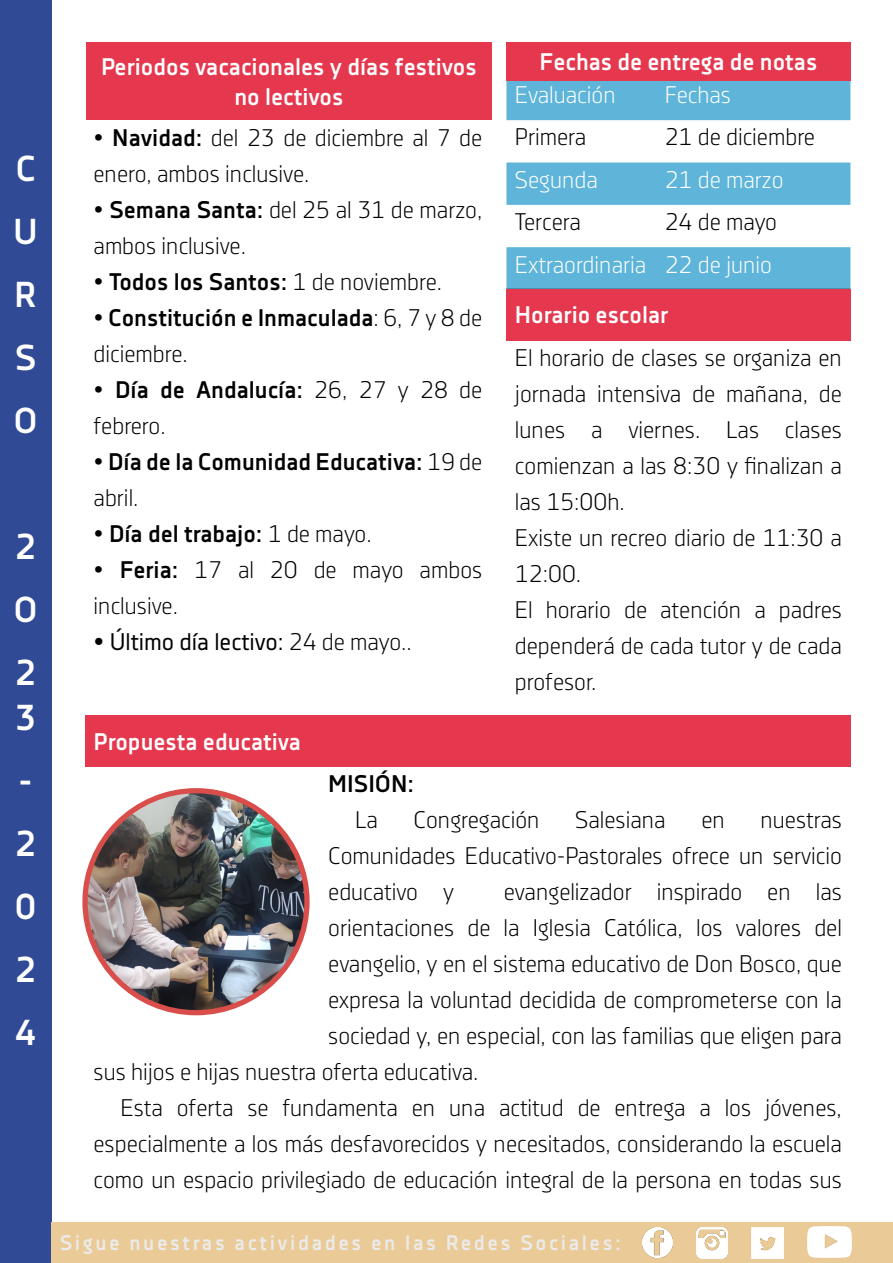
<style>
.page{position:relative;width:893px;height:1263px;background:#fff}
.page>*{position:absolute;margin:0;border:0;box-sizing:border-box;transform-origin:0 0}
.t1{font:700 36px/63px "Decima Nova Pro";color:#fff;text-align:justify}
.t2{font:24px/36px "Decima Nova Pro Lt";color:#000}
.t3{font:700 24px "Decima Nova Pro";color:#000}
.t4{font:700 24px "Decima Nova Pro";color:#fff}
.t5{font:24px "Decima Nova Pro Lt";color:#fff}
.t6{font:24px "Decima Nova Pro";color:#000}
.t7{font:700 21px "Decima Nova Pro";letter-spacing:.12em;color:#ebebeb}
.s1{font-family:"Decima Nova Pro";font-weight:700}
.s2{font-family:"Decima Nova Pro Lt";font-weight:400}
.s3{font-family:"Decima Nova Pro Lt"}
</style>
<div class="page">
<div style="left:0;top:0;width:51px;height:1263px;background:#304a95"></div>
<div style="left:51px;top:1223px;width:842px;height:40px;background:#eaca96"></div>
<img style="left:642px;top:1227px;width:30px;height:30px">
<img style="left:696px;top:1227px;width:32px;height:31px">
<img style="left:752px;top:1227px;width:31px;height:31px">
<img style="left:807px;top:1226px;width:45px;height:31px">
<div style="left:85px;top:716px;width:765px;height:51px;background:#e5384e"></div>
<img style="left:85px;top:791px;width:222px;height:222px;border-radius:50%">
<div style="left:82px;top:788px;width:228px;height:227px;border:5px solid #d94d4a;border-radius:50%"></div>
<svg style="left:506px;top:81px;width:344px;height:208px;fill:#5eb5d9"></svg>
<div style="left:506px;top:43px;width:344px;height:38px;background:#e5384e"></div>
<div style="left:86px;top:43px;width:406px;height:77px;background:#e5384e"></div>
<div style="left:506px;top:289px;width:344px;height:52px;background:#e5384e"></div>
<h1 class="t1" style="left:13px;top:140px;width:26px">C U R S O</h1>
<h1 class="t1" style="left:14px;top:518px;width:26px">2<br>O 2</h1>
<h1 class="t1" style="left:15px;top:689px;width:22px">3 - 2<br>0<br>2<br>4</h1>
<p class="t4" style="left:101px;top:57px;width:377px">Periodos vacacionales y días festivos</p>
<p class="t4" style="left:540px;top:52px;width:279px">Fechas de entrega de notas</p>
<p class="t4" style="left:234px;top:87px;width:110px">no lectivos</p>
<p class="t2" style="left:94px;top:122px;width:390px">• <span class="s1">Navidad:</span> del 23 de diciembre al 7 de enero, ambos inclusive.</p>
<p class="t2" style="left:94px;top:194px;width:390px">• <span class="s1">Semana Santa:</span> del 25 al 31 de marzo, ambos inclusive.</p>
<p class="t3" style="left:94px;top:272px;width:350px"><span class="s2">•</span> Todos los Santos: <span class="s2">1 de noviembre.</span></p>
<p class="t3" style="left:94px;top:308px;width:390px"><span class="s2">•</span> Constitución e Inmaculada<span class="s2">: 6, 7 y 8 de</span></p>
<p class="t2" style="left:94px;top:338px;width:96px">diciembre.</p>
<p class="t3" style="left:94px;top:380px;width:390px"><span class="s2">•</span> Día de Andalucía: <span class="s2">26, 27 y 28 de</span></p>
<p class="t2" style="left:94px;top:410px;width:74px">febrero.</p>
<p class="t3" style="left:94px;top:452px;width:390px"><span class="s2">•</span> Día de la Comunidad Educativa: <span class="s2">19 de</span></p>
<p class="t2" style="left:94px;top:482px;width:46px">abril.</p>
<p class="t3" style="left:94px;top:524px;width:280px"><span class="s2">•</span> Día del trabajo: <span class="s2">1 de mayo.</span></p>
<p class="t2" style="left:94px;top:554px;width:390px">• <span class="s1">Feria:</span> 17 al 20 de mayo ambos inclusive.</p>
<p class="t6" style="left:94px;top:632px;width:320px">• Último día lectivo: <span class="s3">24 de mayo..</span></p>
<p class="t5" style="left:515px;top:85px;width:102px">Evaluación</p>
<p class="t5" style="left:665px;top:85px;width:68px">Fechas</p>
<p class="t2" style="left:515px;top:121px;width:73px">Primera</p>
<p class="t2" style="left:665px;top:121px;width:152px">21 de diciembre</p>
<p class="t5" style="left:515px;top:170px;width:84px">Segunda</p>
<p class="t5" style="left:665px;top:170px;width:120px">21 de marzo</p>
<p class="t2" style="left:515px;top:206px;width:67px">Tercera</p>
<p class="t2" style="left:665px;top:206px;width:114px">24 de mayo</p>
<p class="t5" style="left:515px;top:254px;width:259px">Extraordinaria 22 de junio</p>
<p class="t4" style="left:515px;top:305px;width:155px">Horario escolar</p>
<p class="t2" style="left:515px;top:342px;width:328px">El horario de clases se organiza en jornada intensiva de mañana, de lunes a viernes. Las clases comienzan a las 8:30 y finalizan a las 15:00h.<br>Existe un recreo diario de 11:30 a<br>12:00.<br>El horario de atención a padres dependerá de cada tutor y de cada profesor.</p>
<p class="t4" style="left:94px;top:732px;width:209px">Propuesta educativa</p>
<p class="t3" style="left:328px;top:774px;width:87px">MISIÓN:</p>
<p class="t2" style="left:355px;top:804px;width:24px">La</p>
<p class="t2" style="left:414px;top:804px;width:128px">Congregación</p>
<p class="t2" style="left:575px;top:804px;width:92px">Salesiana</p>
<p class="t2" style="left:701px;top:804px;width:25px">en</p>
<p class="t2" style="left:328px;top:804px;width:515px;text-align:justify;text-indent:432px">nuestras Comunidades Educativo-Pastorales ofrece un servicio educativo y</p>
<p class="t2" style="left:504px;top:876px;width:340px">evangelizador inspirado en las</p>
<p class="t2" style="left:328px;top:912px;width:515px">orientaciones de la Iglesia Católica, los valores del</p>
<p class="t2" style="left:328px;top:948px;width:515px">evangelio, y en el sistema educativo de Don Bosco, que</p>
<p class="t2" style="left:328px;top:984px;width:515px">expresa la voluntad decidida de comprometerse con la</p>
<p class="t2" style="left:328px;top:1020px;width:515px">sociedad y, en especial, con las familias que eligen para</p>
<p class="t2" style="left:94px;top:1056px;width:386px">sus hijos e hijas nuestra oferta educativa.</p>
<p class="t2" style="left:121px;top:1092px;width:723px">Esta oferta se fundamenta en una actitud de entrega a los jóvenes,</p>
<p class="t2" style="left:94px;top:1128px;width:750px">especialmente a los más desfavorecidos y necesitados, considerando la escuela</p>
<p class="t2" style="left:94px;top:1164px;width:750px">como un espacio privilegiado de educación integral de la persona en todas sus</p>
<p class="t7" style="left:60px;top:1234px;width:563px">Sigue nuestras actividades en las Redes Sociales:</p>
</div>
